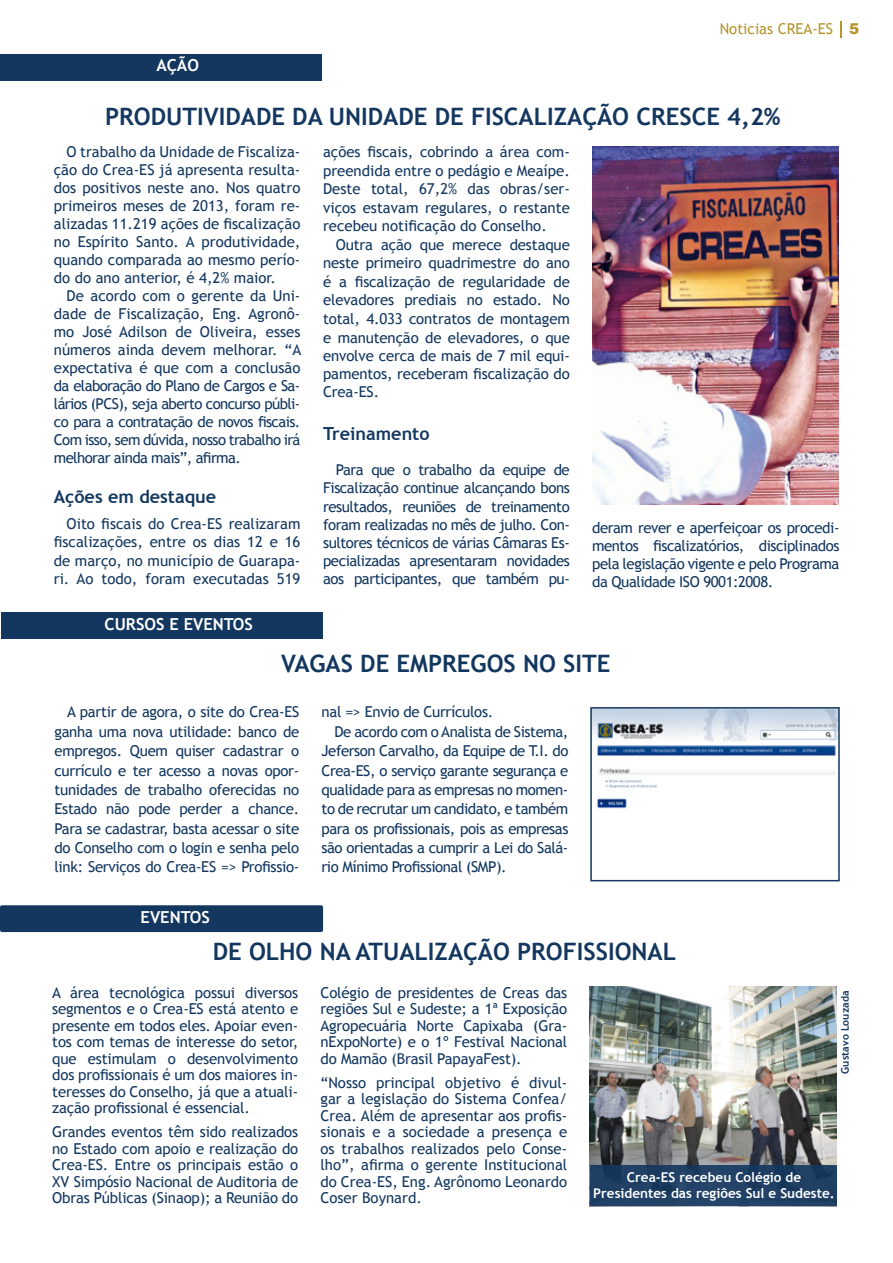
<style>
.page{position:relative;width:893px;height:1263px;background:#fff}
.page>*{position:absolute;margin:0;border:0;box-sizing:border-box;transform-origin:0 0}
.t1{font:700 24px "Trebuchet MS";color:#13375f}
.t2{font:700 18px "Trebuchet MS";color:#13375f}
.t3{font:700 16.5px "Trebuchet MS";color:#fff}
.t4{font:15px/16.5px "Trebuchet MS";letter-spacing:-.02em;color:#13375f;text-align:justify}
.t5{font:15px "Trebuchet MS";color:#b6952f}
.t6{font:700 13.5px/16.2px "Trebuchet MS";color:#fff;text-align:center}
.t7{font:700 10.5px "Trebuchet MS";color:#13375f}
.s1{font-family:"Arial";font-weight:900}
</style>
<div class="page">
<svg style="left:840px;top:21px;width:2px;height:16px"></svg>
<div style="left:0;top:54px;width:322px;height:27px;background:#13375f"></div>
<img style="left:592px;top:146px;width:247px;height:359px">
<div style="left:1px;top:612px;width:322px;height:27px;background:#13375f"></div>
<img style="left:593px;top:710px;width:244px;height:100px">
<div style="left:590px;top:707px;width:250px;height:174px;border:2px solid #13375e"></div>
<div style="left:0;top:905px;width:323px;height:27px;background:#13375f;border-radius:2px"></div>
<img style="left:590px;top:986px;width:246px;height:221px">
<svg style="left:590px;top:1165px;width:246px;height:41px;background:#1e3f63"></svg>
<p class="t3" style="left:156px;top:54px;width:44px">AÇÃO</p>
<p class="t5" style="left:720px;top:19px;width:141px">Noticias CREA-ES <span class="s1">5</span></p>
<h1 class="t1" style="left:105px;top:101px;width:677px">PRODUTIVIDADE DA UNIDADE DE FISCALIZAÇÃO CRESCE 4,2%</h1>
<p class="t4" style="left:54px;top:143px;width:248px;line-height:18px;text-indent:13px">O trabalho da Unidade de Fiscaliza&shy;ção do Crea-ES já apresenta resulta&shy;dos positivos neste ano. Nos quatro primeiros meses de 2013, foram re&shy;alizadas 11.219 ações de fiscalização no Espírito Santo. A produtividade, quando comparada ao mesmo perío&shy;do do ano anterior, é 4,2% maior.</p>
<p class="t4" style="left:54px;top:287px;width:249px;line-height:18px;text-indent:13px">De acordo com o gerente da Uni&shy;dade de Fiscalização, Eng. Agronô&shy;mo José Adilson de Oliveira, esses números ainda devem melhorar. “A expectativa é que com a conclusão da elaboração do Plano de Cargos e Sa&shy;lários (PCS), seja aberto concurso públi&shy;co para a contratação de novos fiscais.<br>Com isso, sem dúvida, nosso trabalho irá melhorar ainda mais”, afirma.</p>
<p class="t2" style="left:54px;top:485px;width:164px">Ações em destaque</p>
<p class="t4" style="left:54px;top:515px;width:248px;line-height:18.5px;text-indent:13px">Oito fiscais do Crea-ES realizaram fiscalizações, entre os dias 12 e 16 de março, no município de Guarapa&shy;ri. Ao todo, foram executadas 519</p>
<p class="t3" style="left:105px;top:614px;width:150px">CURSOS E EVENTOS</p>
<p class="t4" style="left:323px;top:143px;width:248px;line-height:18.5px">ações fiscais, cobrindo a área com&shy;preendida entre o pedágio e Meaípe.<br>Deste total, 67,2% das obras/ser&shy;viços estavam regulares, o restante recebeu notificação do Conselho.</p>
<p class="t4" style="left:323px;top:235px;width:248px;line-height:18.3px;text-indent:13px">Outra ação que merece destaque neste primeiro quadrimestre do ano é a fiscalização de regularidade de elevadores prediais no estado. No total, 4.033 contratos de montagem e manutenção de elevadores, o que envolve cerca de mais de 7 mil equi&shy;pamentos, receberam fiscalização do Crea-ES.</p>
<p class="t2" style="left:323px;top:422px;width:108px">Treinamento</p>
<p class="t4" style="left:323px;top:461px;width:248px;line-height:18.1px;text-indent:13px">Para que o trabalho da equipe de Fiscalização continue alcançando bons resultados, reuniões de treinamento foram realizadas no mês de julho. Con&shy;sultores técnicos de várias Câmaras Es&shy;pecializadas apresentaram novidades aos participantes, que também pu-</p>
<p class="t4" style="left:592px;top:518px;width:249px;line-height:18px">deram rever e aperfeiçoar os procedi&shy;mentos fiscalizatórios, disciplinados pela legislação vigente e pelo Programa da Qualidade ISO 9001:2008.</p>
<h1 class="t1" style="left:281px;top:649px;width:331px">VAGAS DE EMPREGOS NO SITE</h1>
<p class="t4" style="left:322px;top:704px;width:173px">nal =&gt; Envio de Currículos.</p>
<p class="t4" style="left:334px;top:723px;width:235px">De acordo com o Analista de Sistema,</p>
<p class="t4" style="left:322px;top:743px;width:248px">Jeferson Carvalho, da Equipe de T.I. do</p>
<p class="t4" style="left:322px;top:762px;width:248px">Crea-ES, o serviço garante segurança e</p>
<p class="t4" style="left:322px;top:781px;width:248px">qualidade para as empresas no momen-</p>
<p class="t4" style="left:322px;top:801px;width:248px">to de recrutar um candidato, e também</p>
<p class="t4" style="left:322px;top:820px;width:248px">para os profissionais, pois as empresas</p>
<p class="t4" style="left:322px;top:839px;width:248px">são orientadas a cumprir a Lei do Salá-</p>
<p class="t4" style="left:322px;top:859px;width:186px">rio Mínimo Profissional (SMP).</p>
<p class="t4" style="left:54px;top:703px;width:246px;line-height:19.4px;text-indent:13px">A partir de agora, o site do Crea-ES ganha uma nova utilidade: banco de empregos. Quem quiser cadastrar o currículo e ter acesso a novas opor&shy;tunidades de trabalho oferecidas no Estado não pode perder a chance.<br>Para se cadastrar, basta acessar o site do Conselho com o login e senha pelo link: Serviços do Crea-ES =&gt; Profissio-</p>
<p class="t3" style="left:141px;top:907px;width:71px">EVENTOS</p>
<h1 class="t1" style="left:213px;top:936px;width:465px">DE OLHO NA ATUALIZAÇÃO PROFISSIONAL</h1>
<p class="t4" style="left:52px;top:984px;width:248px">A área tecnológica possui diversos segmentos e o Crea-ES está atento e presente em todos eles. Apoiar even&shy;tos com temas de interesse do setor, que estimulam o desenvolvimento dos profissionais é um dos maiores in&shy;teresses do Conselho, já que a atuali&shy;zação profissional é essencial.</p>
<p class="t4" style="left:52px;top:1124px;width:248px">Grandes eventos têm sido realizados no Estado com apoio e realização do Crea-ES. Entre os principais estão o XV Simpósio Nacional de Auditoria de Obras Públicas (Sinaop); a Reunião do</p>
<p class="t4" style="left:321px;top:984px;width:248px">Colégio de presidentes de Creas das regiões Sul e Sudeste; a 1ª Exposição Agropecuária Norte Capixaba (Gra&shy;nExpoNorte) e o 1º Festival Nacional do Mamão (Brasil PapayaFest).</p>
<p class="t4" style="left:321px;top:1074px;width:248px">“Nosso principal objetivo é divul&shy;gar a legislação do Sistema Confea/ Crea. Além de apresentar aos profis&shy;sionais e a sociedade a presença e os trabalhos realizados pelo Conse&shy;lho”, afirma o gerente Institucional do Crea-ES, Eng. Agrônomo Leonardo Coser Boynard.</p>
<p class="t7" style="left:838px;top:1073px;width:84px;rotate:-90deg">Gustavo Louzada</p>
<p class="t6" style="left:593px;top:1169px;width:243px">Crea-ES recebeu Colégio de<br>Presidentes das regiôes Sul e Sudeste.</p>
</div>
